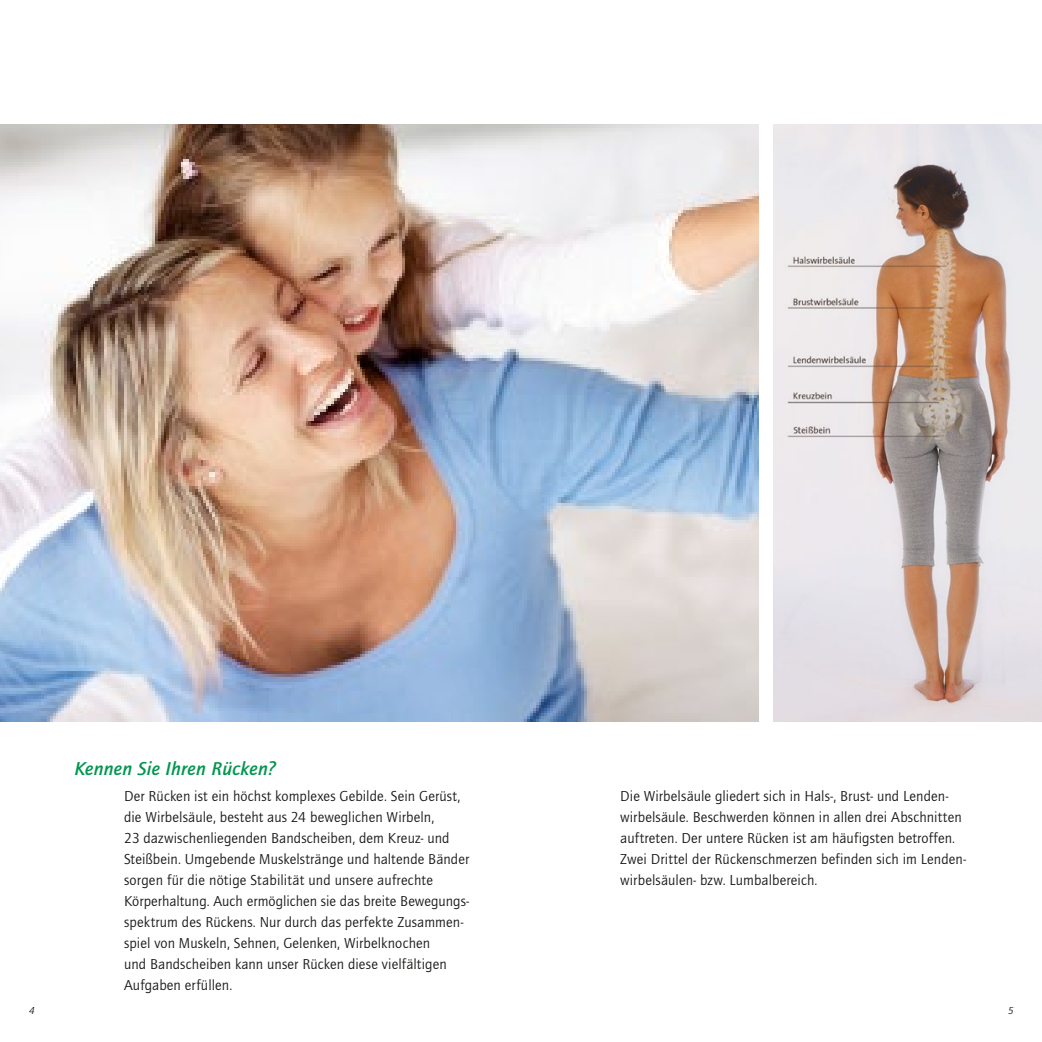
<style>
.page{position:relative;width:1042px;height:1042px;background:#fff}
.page>*{position:absolute;margin:0;border:0;box-sizing:border-box;transform-origin:0 0}
.t1{font:italic 500 19.25px "Quay Sans ITC Std";letter-spacing:.01em;color:#00964e}
.t2{font:14.88px/21px "Quay Sans ITC Std";letter-spacing:.01em;color:#1a1a18}
.t3{font:italic 10.5px "Quay Sans ITC Std";color:#1a1a18}
</style>
<div class="page">
<img style="left:773px;top:124px;width:269px;height:598px">
<img style="left:0;top:124px;width:758px;height:597px">
<p class="t1" style="left:74px;top:757px;width:203px">Kennen Sie Ihren Rücken?</p>
<p class="t2" style="left:124px;top:785px;width:347px">Der Rücken ist ein höchst komplexes Gebilde. Sein Gerüst, die Wirbelsäule, besteht aus 24 beweglichen Wirbeln,<br>23 dazwischenliegenden Bandscheiben, dem Kreuz- und Steißbein. Umgebende Muskelstränge und haltende Bänder sorgen für die nötige Stabilität und unsere aufrechte Körperhaltung. Auch ermöglichen sie das breite Bewegungs&shy;spektrum des Rückens. Nur durch das perfekte Zusammen&shy;spiel von Muskeln, Sehnen, Gelenken, Wirbelknochen<br>und Bandscheiben kann unser Rücken diese vielfältigen Aufgaben erfüllen.</p>
<p class="t2" style="left:620px;top:786px;width:347px">Die Wirbelsäule gliedert sich in Hals-, Brust- und Lenden&shy;wirbelsäule. Beschwerden können in allen drei Abschnitten auftreten. Der untere Rücken ist am häufigsten betroffen.<br>Zwei Drittel der Rückenschmerzen befinden sich im Lenden&shy;wirbelsäulen- bzw. Lumbalbereich.</p>
<p class="t3" style="left:29px;top:1004px;width:7px">4</p>
<p class="t3" style="left:1008px;top:1004px;width:7px">5</p>
</div>
